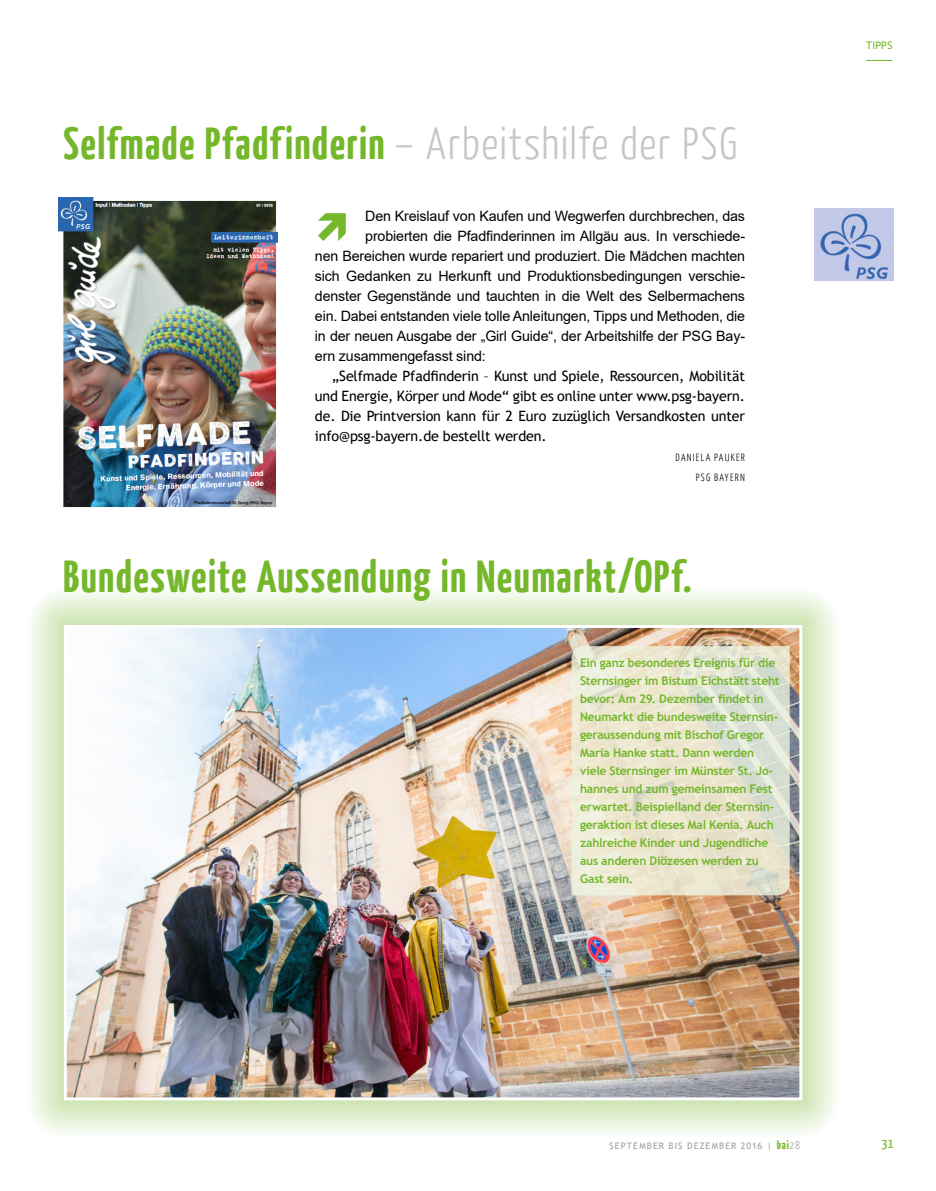
<style>
.page{position:relative;width:936px;height:1191px;background:#fff}
.page>*{position:absolute;margin:0;border:0;box-sizing:border-box;transform-origin:0 0}
.t1{font:700 45px "BDKJ";letter-spacing:.02em;color:#75b72b}
.t2{font:14.25px "Arial";letter-spacing:-.01em;color:#000}
.t3{font:14.25px/20px "Trebuchet MS";letter-spacing:-.01em;color:#000;text-align:justify}
.t4{font:300 13.5px "BDKJ";color:#75b72b}
.t5{font:700 12px/18px "Trebuchet MS";letter-spacing:-.015em;color:#75b72b}
.t6{font:300 10.5px/20px "BDKJ";letter-spacing:.1em;color:#000;text-align:right}
.t7{font:10.5px "Trebuchet MS";letter-spacing:.005em;color:#75b72b}
.t8{font:9px "Trebuchet MS";letter-spacing:.115em;color:#9d9d9c}
.s1{font-weight:300;color:#c6c6c6}
.s2{font-family:"BDKJ";font-weight:700;font-size:12px;color:#75b72b}
.s3{font-family:"BDKJ";font-weight:300;font-size:11.25px}
</style>
<div class="page">
<svg style="left:866px;top:60px;width:26px;height:1px"></svg>
<img style="left:58px;top:198px;width:219px;height:310px">
<div style="left:26px;top:587px;width:814px;height:551px;background:#75b72b;opacity:.75"></div>
<img style="left:68px;top:629px;width:730px;height:467px">
<div style="left:64px;top:625px;width:738px;height:475px;border:3px solid #fff"></div>
<svg style="left:571px;top:646px;width:218px;height:249px;background:#e7e5d1"></svg>
<img style="left:814px;top:208px;width:79px;height:73px">
<h1 class="t1" style="left:64px;top:114px;width:676px">Selfmade Pfadfinderin <span class="s1">– Arbeitshilfe der PSG</span></h1>
<p class="t2" style="left:365px;top:206px;width:381px">Den Kreislauf von Kaufen und Wegwerfen durchbrechen, das</p>
<p class="t2" style="left:365px;top:226px;width:381px">probierten die Pfadfinderinnen im Allgäu aus. In verschiede-</p>
<p class="t2" style="left:315px;top:246px;width:431px">nen Bereichen wurde repariert und produziert. Die Mädchen machten</p>
<p class="t2" style="left:315px;top:266px;width:431px">sich Gedanken zu Herkunft und Produktionsbedingungen verschie-</p>
<p class="t2" style="left:315px;top:286px;width:431px">denster Gegenstände und tauchten in die Welt des Selbermachens</p>
<p class="t2" style="left:315px;top:306px;width:431px">ein. Dabei entstanden viele tolle Anleitungen, Tipps und Methoden, die</p>
<p class="t2" style="left:315px;top:326px;width:431px">in der neuen Ausgabe der „Girl Guide“, der Arbeitshilfe der PSG Bay-</p>
<p class="t2" style="left:315px;top:346px;width:172px">ern zusammengefasst sind:</p>
<p class="t3" style="left:315px;top:366px;width:431px;text-indent:17px">„Selfmade Pfadfinderin – Kunst und Spiele, Ressourcen, Mobilität und Energie, Körper und Mode“ gibt es online unter www.psg-bayern. de. Die Printversion kann für 2 Euro zuzüglich Versandkosten unter info@psg-bayern.de bestellt werden.</p>
<p class="t6" style="left:675px;top:447px;width:71px">DANIELA PAUKER<br>PSG BAYERN</p>
<h1 class="t1" style="left:63px;top:547px;width:630px">Bundesweite Aussendung in Neumarkt/OPf.</h1>
<p class="t5" style="left:580px;top:654px;width:201px">Ein ganz besonderes Ereignis für die Sternsinger im Bistum Eichstätt steht bevor: Am 29. Dezember findet in Neumarkt die bundesweite Sternsin&shy;geraussendung mit Bischof Gregor Maria Hanke statt. Dann werden viele Sternsinger im Münster St. Jo&shy;hannes und zum gemeinsamen Fest erwartet. Beispielland der Sternsin&shy;geraktion ist dieses Mal Kenia. Auch zahlreiche Kinder und Jugendliche aus anderen Diözesen werden zu Gast sein.</p>
<p class="t7" style="left:866px;top:39px;width:28px">TIPPS</p>
<p class="t8" style="left:609px;top:1139px;width:192px">SEPTEMBER BIS DEZEMBER 2016 | <span class="s2">bai</span><span class="s3">28</span></p>
<p class="t4" style="left:881px;top:1134px;width:14px">31</p>
</div>
